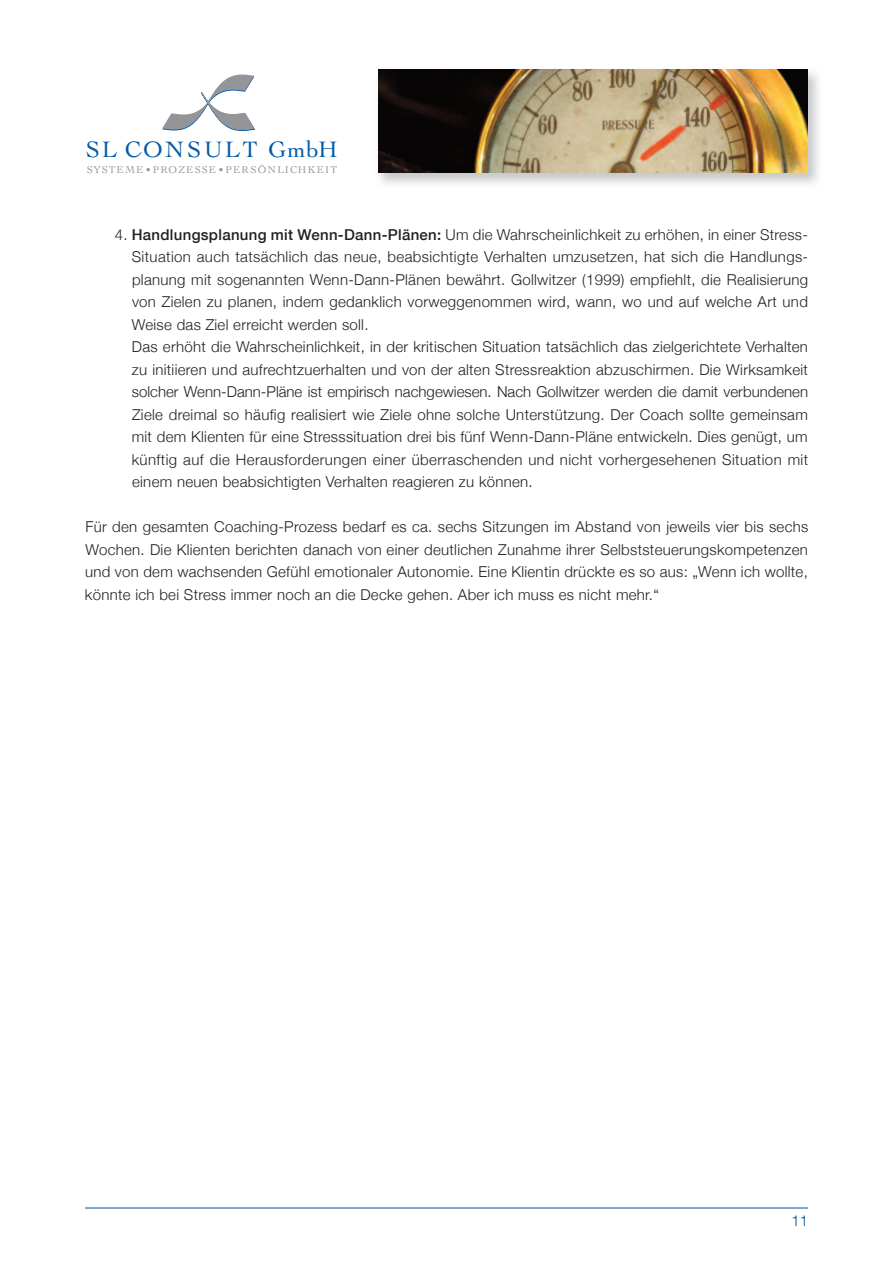
<style>
.page{position:relative;width:893px;height:1263px;background:#fff}
.page>*{position:absolute;margin:0;border:0;box-sizing:border-box;transform-origin:0 0}
.t1{font:23.55px "Cochin";letter-spacing:.08em;color:#015aaa}
.t2{font:300 15px/22.5px "Helvetica Neue";letter-spacing:.02em;color:#231f20}
.t3{font:300 15px "Helvetica Neue";color:#01529b}
.t4{font:10.35px "Cochin";letter-spacing:.115em;color:#939598}
.s1{font-weight:500}
</style>
<div class="page">
<svg style="left:162px;top:75px;width:93px;height:56px"></svg>
<img style="left:378px;top:69px;width:440px;height:115px">
<img style="left:378px;top:70px;width:430px;height:102px">
<hr style="left:85px;top:1208px;width:723px;height:1px;background:#01529b">
<h1 class="t1" style="left:86px;top:136px;width:254px">SL CON SU LT Gmb H</h1>
<p class="t4" style="left:87px;top:163px;width:252px">SYST EME •PROZ ESSE •PERSÖNLIC HKEIT</p>
<p class="t2" style="left:132px;top:223px;width:678px;text-indent:-17px">4. <span class="s1">Handlungsplanung mit Wenn-Dann-Plänen:</span> Um die Wahrscheinlichkeit zu erhöhen, in einer Stress-Situation auch tatsächlich das neue, beabsichtigte Verhalten umzusetzen, hat sich die Handlungs&shy;planung mit sogenannten Wenn-Dann-Plänen bewährt. Gollwitzer (1999) empfiehlt, die Realisierung von Zielen zu planen, indem gedanklich vorweggenommen wird, wann, wo und auf welche Art und Weise das Ziel erreicht werden soll.<br>Das erhöht die Wahrscheinlichkeit, in der kritischen Situation tatsächlich das zielgerichtete Verhalten zu initiieren und aufrechtzuerhalten und von der alten Stressreaktion abzuschirmen. Die Wirksamkeit solcher Wenn-Dann-Pläne ist empirisch nachgewiesen. Nach Gollwitzer werden die damit verbundenen Ziele dreimal so häufig realisiert wie Ziele ohne solche Unterstützung. Der Coach sollte gemeinsam mit dem Klienten für eine Stresssituation drei bis fünf Wenn-Dann-Pläne entwickeln. Dies genügt, um künftig auf die Herausforderungen einer überraschenden und nicht vorhergesehenen Situation mit einem neuen beabsichtigten Verhalten reagieren zu können.</p>
<p class="t2" style="left:85px;top:515px;width:725px;text-align:justify">Für den gesamten Coaching-Prozess bedarf es ca. sechs Sitzungen im Abstand von jeweils vier bis sechs Wochen. Die Klienten berichten danach von einer deutlichen Zunahme ihrer Selbststeuerungskompetenzen und von dem wachsenden Gefühl emotionaler Autonomie. Eine Klientin drückte es so aus: „Wenn ich wollte, könnte ich bei Stress immer noch an die Decke gehen. Aber ich muss es nicht mehr.“</p>
<p class="t3" style="left:792px;top:1212px;width:18px">11</p>
</div>
